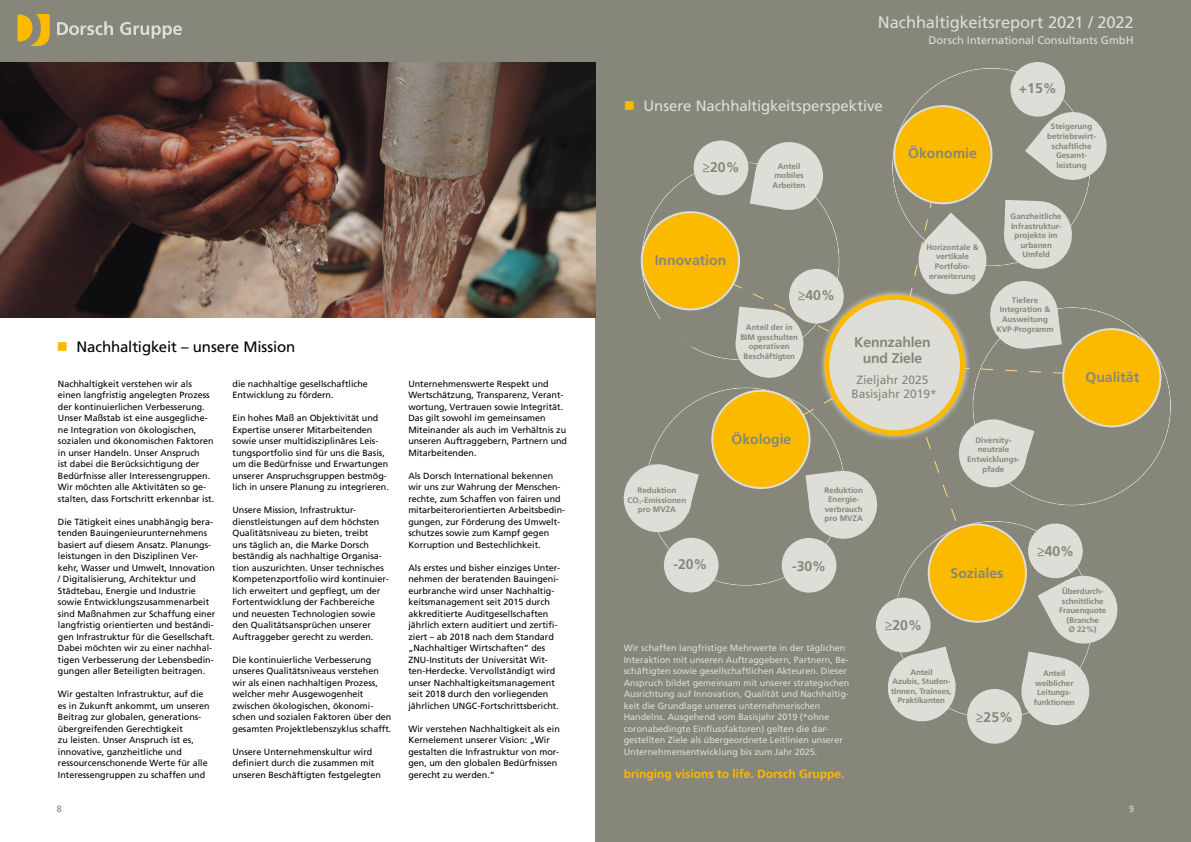
<style>
.page{position:relative;width:1191px;height:842px;background:#fff}
.page>*{position:absolute;margin:0;border:0;box-sizing:border-box;transform-origin:0 0}
.t1{font:16.5px "Frutiger LT Std";letter-spacing:-.01em;color:#deddd7}
.t2{font:15px "Frutiger LT Std";letter-spacing:-.005em;color:#deddd7}
.t3{font:15px "Frutiger LT Std";letter-spacing:-.005em;color:#000}
.t4{font:700 14px/16.8px "Frutiger LT Std";color:#87867a;text-align:center}
.t5{font:700 12px "Frutiger LT Std";color:#fbba00}
.t6{font:12px/14.4px "Frutiger LT Std";color:#87867a;text-align:center}
.t7{font:11.1px "Frutiger LT Std";color:#deddd7}
.t8{font:9px/11.5px "Frutiger LT Std";color:#000}
.t9{font:9px/11.5px "Frutiger LT Std";color:#deddd7}
.t10{font:9px "Frutiger LT Std";color:#87867a}
.t11{font:700 8px/9.6px "Frutiger LT Std";color:#87867a;text-align:center}
.s1{font-family:"Minion Pro";font-weight:400}
</style>
<div class="page">
<div style="left:0;top:0;width:1191px;height:62px;background:#87867a"></div>
<svg style="left:17px;top:14px;width:33px;height:32px"></svg>
<svg style="left:57px;top:21px;width:56px;height:14px"></svg>
<svg style="left:120px;top:22px;width:62px;height:17px"></svg>
<div style="left:595px;top:62px;width:596px;height:780px;background:#87867a"></div>
<img style="left:0;top:62px;width:595px;height:256px">
<div style="left:1010px;top:62px;width:55px;height:55px;background:#deddd7;border-radius:50%"></div>
<div style="left:1063px;top:329px;width:97px;height:97px;background:#fbba00;border-radius:50%"></div>
<div style="left:967px;top:689px;width:54px;height:55px;background:#deddd7;border-radius:50%"></div>
<svg style="left:623px;top:101px;width:498px;height:624px"></svg>
<h2 class="t3" style="left:77px;top:338px;width:220px">Nachhaltigkeit – unsere Mission</h2>
<p class="t8" style="left:58px;top:378px;width:158px">Nachhaltigkeit verstehen wir als einen langfristig angelegten Prozess der kontinuierlichen Verbesserung.<br>Unser Maßstab ist eine ausgegliche&shy;ne Integration von ökologischen, sozialen und ökonomischen Faktoren in unser Handeln. Unser Anspruch<br>ist dabei die Berücksichtigung der Bedürfnisse aller Interessengruppen.<br>Wir möchten alle Aktivitäten so ge&shy;stalten, dass Fortschritt erkennbar ist.</p>
<p class="t8" style="left:58px;top:516px;width:159px">Die Tätigkeit eines unabhängig bera&shy;tenden Bauingenieurunternehmens basiert auf diesem Ansatz. Planungs&shy;leistungen in den Disziplinen Ver&shy;kehr, Wasser und Umwelt, Innovation / Digitalisierung, Architektur und Städtebau, Energie und Industrie sowie Entwicklungszusammenarbeit sind Maßnahmen zur Schaffung einer langfristig orientierten und beständi&shy;gen Infrastruktur für die Gesellschaft.<br>Dabei möchten wir zu einer nachhal&shy;tigen Verbesserung der Lebensbedin&shy;gungen aller Beteiligten beitragen.</p>
<p class="t8" style="left:58px;top:688px;width:153px">Wir gestalten Infrastruktur, auf die es in Zukunft ankommt, um unseren Beitrag zur globalen, generations&shy;übergreifenden Gerechtigkeit<br>zu leisten. Unser Anspruch ist es, innovative, ganzheitliche und ressourcenschonende Werte für alle Interessengruppen zu schaffen und</p>
<p class="t10" style="left:57px;top:804px;width:7px">8</p>
<p class="t8" style="left:232px;top:378px;width:137px">die nachhaltige gesellschaftliche<br>Entwicklung zu fördern.</p>
<p class="t8" style="left:232px;top:412px;width:158px">Ein hohes Maß an Objektivität und Expertise unserer Mitarbeitenden sowie unser multidisziplinäres Leis&shy;tungsportfolio sind für uns die Basis, um die Bedürfnisse und Erwartungen unserer Anspruchsgruppen bestmög&shy;lich in unsere Planung zu integrieren.</p>
<p class="t8" style="left:232px;top:504px;width:158px">Unsere Mission, Infrastruktur&shy;dienstleistungen auf dem höchsten Qualitätsniveau zu bieten, treibt<br>uns täglich an, die Marke Dorsch beständig als nachhaltige Organisa&shy;tion auszurichten. Unser technisches Kompetenzportfolio wird kontinuier&shy;lich erweitert und gepflegt, um der Fortentwicklung der Fachbereiche und neuesten Technologien sowie den Qualitätsansprüchen unserer Auftraggeber gerecht zu werden.</p>
<p class="t8" style="left:232px;top:654px;width:160px">Die kontinuierliche Verbesserung unseres Qualitätsniveaus verstehen wir als einen nachhaltigen Prozess, welcher mehr Ausgewogenheit zwischen ökologischen, ökonomi&shy;schen und sozialen Faktoren über den gesamten Projektlebenszyklus schafft.</p>
<p class="t8" style="left:232px;top:746px;width:150px">Unsere Unternehmenskultur wird definiert durch die zusammen mit unseren Beschäftigten festgelegten</p>
<p class="t8" style="left:408px;top:378px;width:160px">Unternehmenswerte Respekt und Wertschätzung, Transparenz, Verant&shy;wortung, Vertrauen sowie Integrität.<br>Das gilt sowohl im gemeinsamen Miteinander als auch im Verhältnis zu unseren Auftraggebern, Partnern und Mitarbeitenden.</p>
<p class="t8" style="left:408px;top:470px;width:158px">Als Dorsch International bekennen wir uns zur Wahrung der Menschen&shy;rechte, zum Schaffen von fairen und mitarbeiterorientierten Arbeitsbedin&shy;gungen, zur Förderung des Umwelt&shy;schutzes sowie zum Kampf gegen Korruption und Bestechlichkeit.</p>
<p class="t8" style="left:408px;top:562px;width:153px">Als erstes und bisher einziges Unter&shy;nehmen der beratenden Bauingeni&shy;eurbranche wird unser Nachhaltig&shy;keitsmanagement seit 2015 durch akkreditierte Auditgesellschaften jährlich extern auditiert und zertifi&shy;ziert – ab 2018 nach dem Standard „Nachhaltiger Wirtschaften“ des ZNU-Instituts der Universität Wit&shy;ten-Herdecke. Vervollständigt wird unser Nachhaltigkeitsmanagement seit 2018 durch den vorliegenden jährlichen UNGC-Fortschrittsbericht.</p>
<p class="t8" style="left:408px;top:723px;width:153px">Wir verstehen Nachhaltigkeit als ein<br>Kernelement unserer Vision: „Wir gestalten die Infrastruktur von mor&shy;gen, um den globalen Bedürfnissen gerecht zu werden.“</p>
<h1 class="t1" style="left:878px;top:13px;width:257px">Nachhaltigkeitsreport 2021 / 2022</h1>
<p class="t7" style="left:928px;top:34px;width:207px">Dorsch International Consultants GmbH</p>
<h2 class="t2" style="left:643px;top:97px;width:241px">Unsere Nachhaltigkeitsperspektive</h2>
<h3 class="t4" style="left:702px;top:158px;width:39px">≥20%</h3>
<h3 class="t4" style="left:654px;top:252px;width:73px">Innovation</h3>
<p class="t11" style="left:772px;top:161px;width:34px">Anteil mobiles<br>Arbeiten</p>
<h3 class="t4" style="left:797px;top:287px;width:39px">≥40%</h3>
<h3 class="t4" style="left:908px;top:145px;width:70px">Ökonomie</h3>
<p class="t11" style="left:926px;top:242px;width:54px">Horizontale &amp; vertikale<br>Portfolio&shy;erweiterung</p>
<p class="t11" style="left:740px;top:323px;width:59px">Anteil der in<br>BIM geschulten operativen<br>Beschäftigten</p>
<h3 class="t4" style="left:854px;top:333px;width:78px">Kennzahlen und Ziele</h3>
<h3 class="t6" style="left:851px;top:372px;width:87px">Zieljahr 2025<br>Basisjahr 2019*</h3>
<h3 class="t4" style="left:1018px;top:80px;width:39px">+15%</h3>
<p class="t11" style="left:1047px;top:122px;width:50px">Steigerung betriebswirt&shy;schaftliche<br>Gesamt&shy;leistung</p>
<p class="t11" style="left:1010px;top:211px;width:53px">Ganzheitliche<br>Infrastruktur&shy;projekte im urbanen<br>Umfeld</p>
<p class="t11" style="left:996px;top:295px;width:58px">Tiefere<br>Integration &amp;<br>Ausweitung<br>KVP-Programm</p>
<h3 class="t4" style="left:1085px;top:369px;width:55px">Qualität</h3>
<p class="t11" style="left:627px;top:485px;width:60px">Reduktion<br>CO<span class="s1">₂</span>-Emissionen pro MVZA</p>
<h3 class="t4" style="left:673px;top:556px;width:36px">-20%</h3>
<h3 class="t4" style="left:731px;top:431px;width:61px">Ökologie</h3>
<p class="t11" style="left:824px;top:485px;width:40px">Reduktion<br>Energie&shy;verbrauch pro MVZA</p>
<h3 class="t4" style="left:792px;top:558px;width:36px">-30%</h3>
<p class="t9" style="left:624px;top:642px;width:227px">Wir schaffen langfristige Mehrwerte in der täglichen Interaktion mit unseren Auftraggebern, Partnern, Be&shy;schäftigten sowie gesellschaftlichen Akteuren. Dieser Anspruch bildet gemeinsam mit unserer strategischen Ausrichtung auf Innovation, Qualität und Nachhaltig&shy;keit die Grundlage unseres unternehmerischen Handelns. Ausgehend vom Basisjahr 2019 (*ohne coronabedingte Einflussfaktoren) gelten die dar&shy;gestellten Ziele als übergeordnete Leitlinien unserer Unternehmensentwicklung bis zum Jahr 2025.</p>
<h3 class="t5" style="left:624px;top:766px;width:222px">bringing visions to life. Dorsch Gruppe.</h3>
<p class="t11" style="left:967px;top:435px;width:54px">Diversity&shy;neutrale<br>Entwicklungs&shy;pfade</p>
<h3 class="t4" style="left:950px;top:565px;width:54px">Soziales</h3>
<h3 class="t4" style="left:884px;top:617px;width:39px">≥20%</h3>
<p class="t11" style="left:891px;top:667px;width:62px">Anteil<br>Azubis, Studen&shy;tInnen, Trainees,<br>Praktikanten</p>
<h3 class="t4" style="left:975px;top:709px;width:39px">≥25%</h3>
<h3 class="t4" style="left:1037px;top:543px;width:39px">≥40%</h3>
<p class="t11" style="left:1059px;top:586px;width:49px">Überdurch&shy;schnittliche<br>Frauenquote (Branche<br>Ø 22%)</p>
<p class="t11" style="left:1033px;top:669px;width:43px">Anteil weiblicher<br>Leitungs&shy;funktionen</p>
<p class="t9" style="left:1129px;top:803px;width:7px">9</p>
</div>
